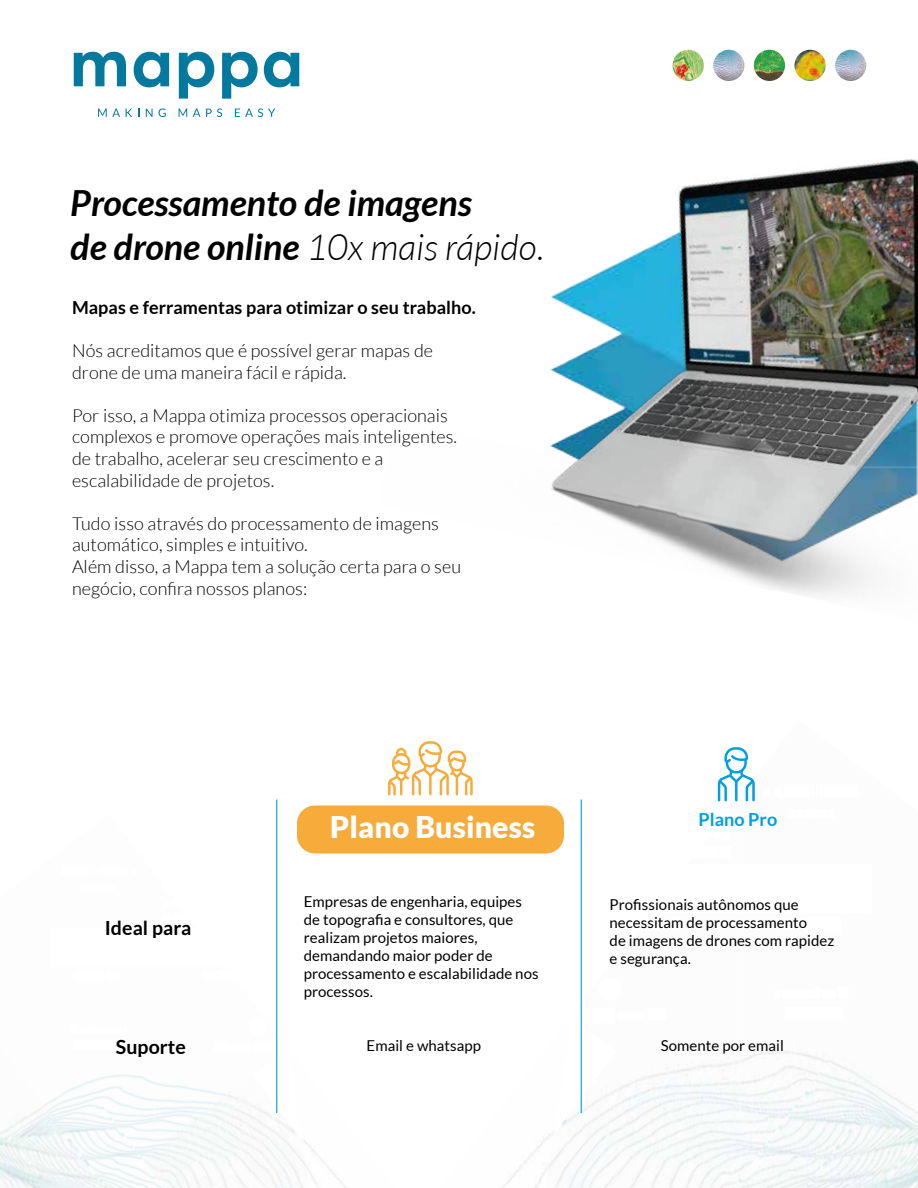
<style>
.page{position:relative;width:918px;height:1188px;background:#fff}
.page>*{position:absolute;margin:0;border:0;box-sizing:border-box;transform-origin:0 0}
.t1{font:italic 700 36px/43.2px "Lato";color:#000}
.t2{font:900 30px "Lato";letter-spacing:.005em;color:#fff}
.t3{font:700 19.5px "Lato";letter-spacing:.005em;color:#000}
.t4{font:300 18px/21.6px "Lato";letter-spacing:.005em;color:#000}
.t5{font:700 18px "Lato";letter-spacing:.005em;color:#000}
.t6{font:700 18px "Lato";letter-spacing:.005em;color:#009ee2}
.t7{font:15px/18px "Lato";letter-spacing:.005em;color:#000}
.s1{font-weight:300}
.s2{font-weight:300;font-style:normal}
</style>
<div class="page">
<img style="left:108px;top:1074px;width:34px;height:114px">
<img style="left:17px;top:1076px;width:91px;height:112px">
<img style="left:0;top:1122px;width:50px;height:66px">
<img style="left:142px;top:1075px;width:146px;height:113px">
<img style="left:288px;top:1127px;width:59px;height:61px">
<img style="left:756px;top:1051px;width:48px;height:137px">
<img style="left:804px;top:1054px;width:114px;height:134px">
<img style="left:878px;top:1135px;width:40px;height:53px">
<img style="left:571px;top:1051px;width:185px;height:137px">
<img style="left:503px;top:1118px;width:68px;height:70px">
<svg style="left:718px;top:747px;width:37px;height:54px"></svg>
<svg style="left:388px;top:741px;width:85px;height:54px"></svg>
<hr style="left:276px;top:800px;width:1px;height:313px;background:#009ee2">
<hr style="left:581px;top:800px;width:1px;height:313px;background:#009ee2">
<div style="left:297px;top:806px;width:267px;height:48px;background:#f7ab3a;border-radius:18px"></div>
<img style="left:550px;top:50px;width:368px;height:546px">
<svg style="left:98px;top:109px;width:22px;height:8px"></svg>
<svg style="left:126px;top:109px;width:6px;height:8px"></svg>
<svg style="left:146px;top:109px;width:7px;height:8px"></svg>
<svg style="left:159px;top:108px;width:7px;height:9px"></svg>
<svg style="left:179px;top:109px;width:8px;height:8px"></svg>
<svg style="left:193px;top:108px;width:29px;height:9px"></svg>
<svg style="left:235px;top:108px;width:40px;height:9px"></svg>
<svg style="left:74px;top:52px;width:52px;height:34px"></svg>
<svg style="left:134px;top:52px;width:35px;height:35px"></svg>
<svg style="left:179px;top:52px;width:35px;height:47px"></svg>
<svg style="left:222px;top:52px;width:36px;height:47px"></svg>
<svg style="left:264px;top:52px;width:35px;height:35px"></svg>
<h1 class="t1" style="left:70px;top:182px;width:475px">Processamento de imagens<br>de drone online <span class="s1">10x mais rápido</span><span class="s2">.</span></h1>
<p class="t5" style="left:72px;top:297px;width:405px">Mapas e ferramentas para otimizar o seu trabalho.</p>
<p class="t4" style="left:72px;top:340px;width:363px">Nós acreditamos que é possível gerar mapas de drone de uma maneira fácil e rápida.</p>
<p class="t4" style="left:72px;top:405px;width:387px">Por isso, a Mappa otimiza processos operacionais complexos e promove operações mais inteligentes. de trabalho, acelerar seu crescimento e a escalabilidade de projetos.</p>
<p class="t4" style="left:72px;top:513px;width:391px">Tudo isso através do processamento de imagens automático, simples e intuitivo.<br>Além disso, a Mappa tem a solução certa para o seu negócio, confira nossos planos:</p>
<h2 class="t2" style="left:330px;top:810px;width:206px">Plano Business</h2>
<p class="t6" style="left:698px;top:809px;width:80px">Plano Pro</p>
<p class="t3" style="left:105px;top:917px;width:88px">Ideal para</p>
<p class="t3" style="left:116px;top:1035px;width:72px">Suporte</p>
<p class="t7" style="left:304px;top:892px;width:236px">Empresas de engenharia, equipes de topografia e consultores, que realizam projetos maiores, demandando maior poder de processamento e escalabilidade nos processos.</p>
<p class="t7" style="left:610px;top:895px;width:226px">Profissionais autônomos que necessitam de processamento<br>de imagens de drones com rapidez e segurança.</p>
<p class="t7" style="left:367px;top:1037px;width:116px">Email e whatsapp</p>
<p class="t7" style="left:661px;top:1037px;width:125px">Somente por email</p>
</div>
